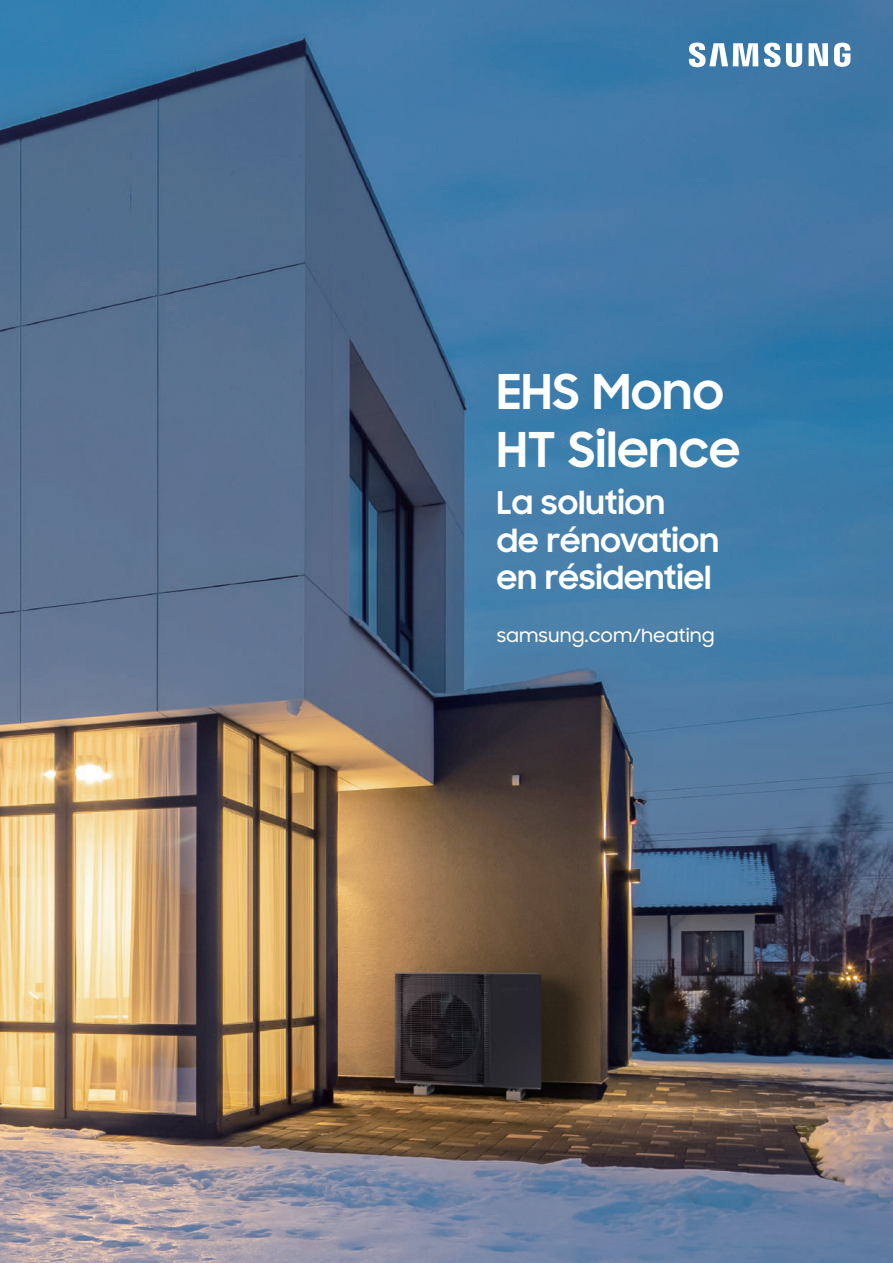
<style>
.page{position:relative;width:893px;height:1263px;background:#fff}
.page>*{position:absolute;margin:0;border:0;box-sizing:border-box;transform-origin:0 0}
.t1{font:700 48px/57.6px "Samsung Sharp Sans";letter-spacing:.01em;color:#fff}
.t2{font:700 31.5px/37.8px "Samsung Sharp Sans";letter-spacing:.01em;color:#fff}
.t3{font:500 18px "Samsung Sharp Sans";color:#fff}
</style>
<div class="page">
<img style="left:1px;top:0;width:892px;height:1263px">
<img style="left:0;top:0;width:1px;height:1263px">
<svg style="left:689px;top:43px;width:161px;height:24px"></svg>
<h1 class="t1" style="left:497px;top:361px;width:245px">EHS Mono<br>HT Silence</h1>
<p class="t2" style="left:497px;top:482px;width:224px">La solution<br>de rénovation en résidentiel</p>
<p class="t3" style="left:497px;top:622px;width:219px">samsung.com/heating</p>
</div>
